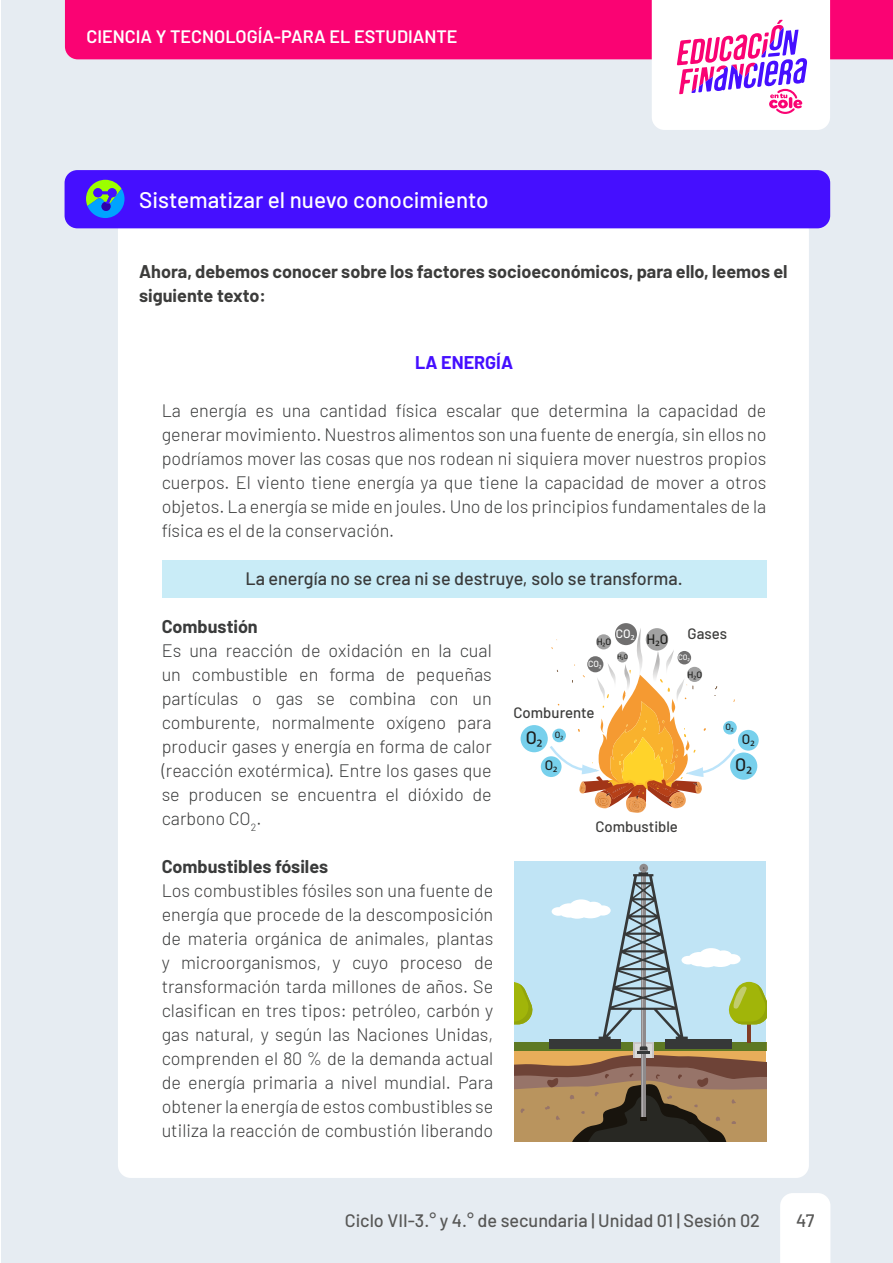
<style>
.page{position:relative;width:893px;height:1263px;background:#fff}
.page>*{position:absolute;margin:0;border:0;box-sizing:border-box;transform-origin:0 0}
.t1{font:500 22.5px "Barlow";color:#fff}
.t2{font:300 18px/24px "Barlow";color:#3a3b3b;text-align:justify}
.t3{font:700 18px/24px "Barlow";color:#3c3c3b}
.t4{font:500 18px "Barlow";color:#575756}
.t5{font:500 18px "Barlow";color:#3a3b3b}
.t6{font:600 18px "Barlow";color:#fff}
.t7{font:700 18px "Barlow";color:#3a3b3b}
.t8{font:700 18px "Barlow";color:#450fff}
.t9{font:500 18px "Barlow";color:#1d1d1b}
.t10{font:500 16.5px "Barlow";color:#1d1d1b}
.t11{font:500 15px "Barlow";color:#3c3c3b}
.t12{font:500 13.65px "Barlow";color:#1d1d1b}
.t13{font:500 12.6px "Barlow";color:#1d1d1b}
.t14{font:500 12.15px "Barlow";color:#fff}
.t15{font:500 9.15px "Barlow";color:#1d1d1b}
.t16{font:500 9px "Barlow";color:#1d1d1b}
.t17{font:500 8.85px "Barlow";color:#fff}
.t18{font:500 8.4px "Barlow";color:#1d1d1b}
.t19{font:500 8.25px "Barlow";color:#1d1d1b}
.t20{font:500 7.8px "Barlow";color:#fff}
.t21{font:500 6.6px "Barlow";color:#1d1d1b}
.s1{font-family:"Myriad Pro";font-weight:400}
</style>
<div class="page">
<div style="left:1px;top:0;width:892px;height:1263px;background:#e6ecf2"></div>
<hr style="left:0;top:0;width:1px;height:1263px;background:#e6ecf2">
<div style="left:65px;top:0;width:828px;height:59px;background:#fa0373"></div>
<svg style="left:652px;top:0;width:178px;height:130px"></svg>
<div style="left:780px;top:1193px;width:50px;height:70px;background:#fff"></div>
<div style="left:118px;top:218px;width:691px;height:960px;background:#fff;border-radius:13px"></div>
<div style="left:65px;top:170px;width:765px;height:58px;background:#450fff;border-radius:13px"></div>
<svg style="left:86px;top:180px;width:39px;height:38px"></svg>
<div style="left:162px;top:560px;width:604px;height:37px;background:#c9ecf7"></div>
<div style="left:514px;top:861px;width:252px;height:190px;background:#c0e4f5"></div>
<div style="left:639px;top:864px;width:9px;height:8px;background:#8e8a8b;border-radius:50%"></div>
<svg style="left:514px;top:867px;width:252px;height:275px"></svg>
<div style="left:730px;top:752px;width:27px;height:28px;background:#77d0ec;border-radius:50%"></div>
<svg style="left:550px;top:628px;width:186px;height:185px"></svg>
<div style="left:521px;top:725px;width:27px;height:27px;background:#77d0ec;border-radius:50%"></div>
<div style="left:723px;top:721px;width:14px;height:13px;background:#77d0ec;border-radius:50%"></div>
<div style="left:552px;top:729px;width:14px;height:13px;background:#77d0ec;border-radius:50%"></div>
<div style="left:738px;top:730px;width:21px;height:21px;background:#77d0ec;border-radius:50%"></div>
<div style="left:646px;top:628px;width:22px;height:23px;background:#a1a1a1;border-radius:50%"></div>
<div style="left:617px;top:652px;width:11px;height:10px;background:#a1a1a1;border-radius:50%"></div>
<div style="left:596px;top:634px;width:15px;height:15px;background:#a1a1a1;border-radius:50%"></div>
<div style="left:687px;top:667px;width:15px;height:15px;background:#a1a1a1;border-radius:50%"></div>
<div style="left:678px;top:651px;width:13px;height:13px;background:#706f6f;border-radius:50%"></div>
<div style="left:587px;top:656px;width:16px;height:16px;background:#706f6f;border-radius:50%"></div>
<div style="left:615px;top:623px;width:22px;height:22px;background:#706f6f;border-radius:50%"></div>
<div style="left:541px;top:756px;width:21px;height:21px;background:#77d0ec;border-radius:50%"></div>
<p class="t6" style="left:87px;top:23px;width:373px">CIENCIA Y TECNOLOGÍA-PARA EL ESTUDIANTE</p>
<p class="t1" style="left:139px;top:183px;width:351px">Sistematizar el nuevo conocimiento</p>
<p class="t3" style="left:139px;top:259px;width:650px">Ahora, debemos conocer sobre los factores socioeconómicos, para ello, leemos el siguiente texto:</p>
<p class="t8" style="left:415px;top:349px;width:100px">LA ENERGÍA</p>
<p class="t2" style="left:162px;top:397px;width:606px">La energía es una cantidad física escalar que determina la capacidad de generar movimiento. Nuestros alimentos son una fuente de energía, sin ellos no podríamos mover las cosas que nos rodean ni siquiera mover nuestros propios cuerpos. El viento tiene energía ya que tiene la capacidad de mover a otros objetos. La energía se mide en joules. Uno de los principios fundamentales de la física es el de la conservación.</p>
<p class="t5" style="left:245px;top:566px;width:439px">La energía no se crea ni se destruye, solo se transforma.</p>
<p class="t7" style="left:162px;top:613px;width:98px">Combustión</p>
<p class="t2" style="left:162px;top:637px;width:332px">Es una reacción de oxidación en la cual un combustible en forma de pequeñas partículas o gas se combina con un comburente, normalmente oxígeno para producir gases y energía en forma de calor (reacción exotérmica). Entre los gases que se producen se encuentra el dióxido de carbono CO<sub>2</sub>.</p>
<p class="t7" style="left:162px;top:853px;width:168px">Combustibles fósiles</p>
<p class="t2" style="left:162px;top:877px;width:333px">Los combustibles fósiles son una fuente de energía que procede de la descomposición de materia orgánica de animales, plantas y microorganismos, y cuyo proceso de transformación tarda millones de años. Se clasifican en tres tipos: petróleo, carbón y gas natural, y según las Naciones Unidas, comprenden el 80 % de la demanda actual de energía primaria a nivel mundial. Para obtener la energía de estos combustibles se utiliza la reacción de combustión liberando</p>
<p class="t11" style="left:688px;top:623px;width:41px">Gases</p>
<p class="t14" style="left:616px;top:625px;width:20px">CO<span class="s1">2</span></p>
<p class="t12" style="left:647px;top:629px;width:23px">H<span class="s1">2</span>O</p>
<p class="t15" style="left:597px;top:635px;width:16px">H<span class="s1">2</span>O</p>
<p class="t21" style="left:617px;top:652px;width:12px">H<span class="s1">2</span>O</p>
<p class="t20" style="left:678px;top:652px;width:13px">CO<span class="s1">2</span></p>
<p class="t17" style="left:588px;top:658px;width:15px">CO<span class="s1">2</span></p>
<p class="t15" style="left:688px;top:667px;width:16px">H<span class="s1">2</span>O</p>
<p class="t11" style="left:513px;top:701px;width:83px">Comburente</p>
<p class="t16" style="left:725px;top:720px;width:10px">O<span class="s1">2</span></p>
<p class="t9" style="left:526px;top:724px;width:18px">O<span class="s1">2</span></p>
<p class="t16" style="left:555px;top:728px;width:10px">O<span class="s1">2</span></p>
<p class="t12" style="left:742px;top:729px;width:14px">O<span class="s1">2</span></p>
<p class="t9" style="left:735px;top:751px;width:18px">O<span class="s1">2</span></p>
<p class="t12" style="left:545px;top:755px;width:14px">O<span class="s1">2</span></p>
<p class="t11" style="left:595px;top:815px;width:84px">Combustible</p>
<p class="t13" style="left:225px;top:875px;width:21px">H<span class="s1">2</span>O</p>
<p class="t18" style="left:179px;top:881px;width:15px">H<span class="s1">2</span>O</p>
<p class="t18" style="left:263px;top:911px;width:15px">H<span class="s1">2</span>O</p>
<p class="t19" style="left:298px;top:959px;width:9px">O<span class="s1">2</span></p>
<p class="t13" style="left:313px;top:967px;width:13px">O<span class="s1">2</span></p>
<p class="t10" style="left:307px;top:988px;width:17px">O<span class="s1">2</span></p>
<p class="t4" style="left:345px;top:1207px;width:417px">Ciclo VII-3.° y 4.° de secundaria | Unidad 01 | Sesión 02</p>
<p class="t4" style="left:796px;top:1207px;width:20px">47</p>
</div>
